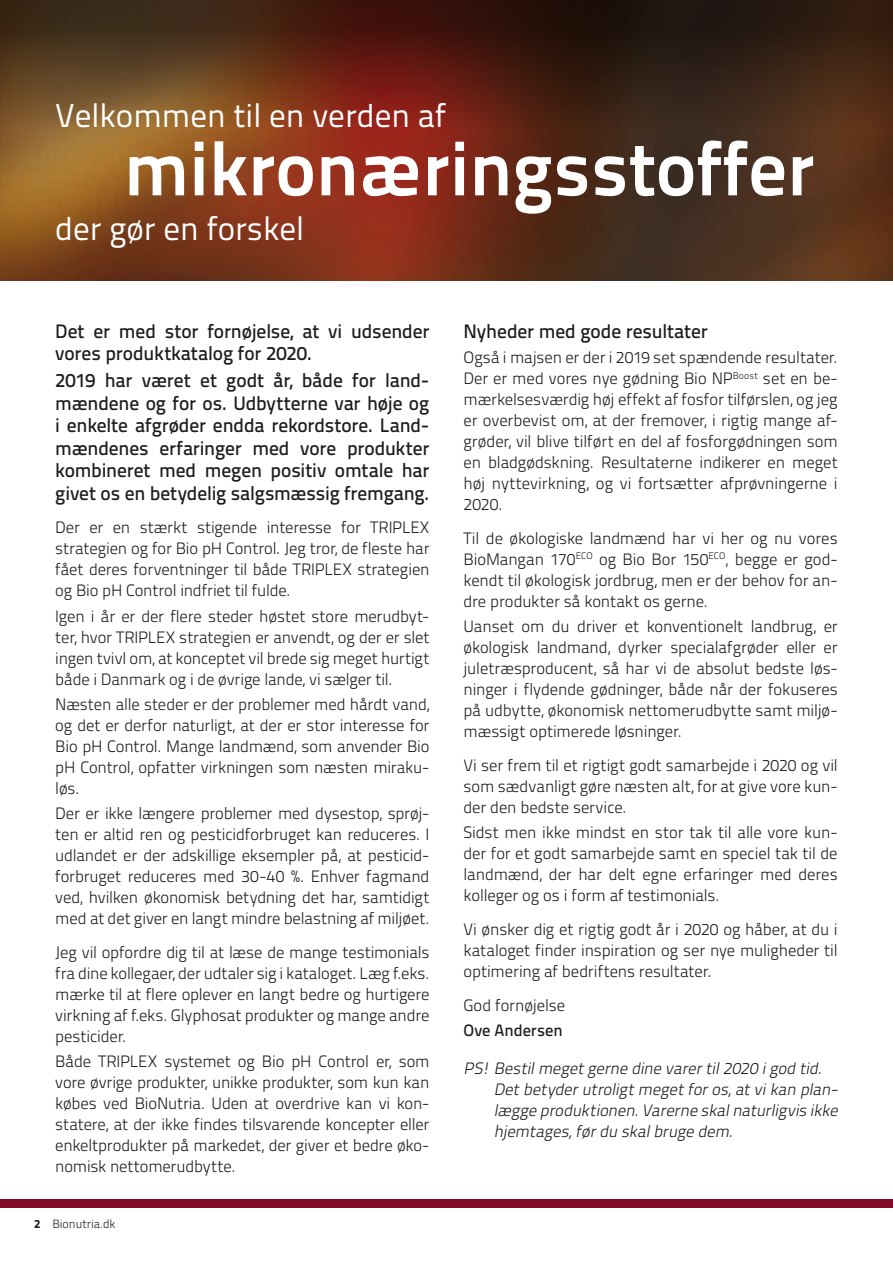
<style>
.page{position:relative;width:893px;height:1263px;background:#fff}
.page>*{position:absolute;margin:0;border:0;box-sizing:border-box;transform-origin:0 0}
.t1{font:700 76.5px "Titillium Text 22 L";color:#fff}
.t2{font:33px "Titillium Text 22 L";color:#fff}
.t3{font:500 19.5px/22.5px "Titillium Text 22 L";letter-spacing:-.01em;color:#1d1d1b}
.t4{font:300 16.5px/21px "Titillium Text 22 L";letter-spacing:-.005em;color:#1d1d1b;text-align:justify}
.t5{font:italic 300 16.5px/21px "Titillium Text 22 L";color:#1d1d1b}
.t6{font:500 16.5px "Titillium Text 22 L";letter-spacing:-.005em;color:#1d1d1b}
.t7{font:300 12px "Titillium Text 22 L";color:#1d1d1b}
.s1{font-weight:800}
</style>
<div class="page">
<img style="left:0;top:128px;width:893px;height:153px">
<svg style="left:0;top:0;width:893px;height:128px;background:#4c2817"></svg>
<div style="left:0;top:1199px;width:893px;height:9px;background:#830a24"></div>
<h2 class="t2" style="left:55px;top:91px;width:392px">Velkommen til en verden af</h2>
<h1 class="t1" style="left:124px;top:110px;width:692px">mikronæringsstoffer</h1>
<h2 class="t2" style="left:55px;top:204px;width:250px">der gør en forskel</h2>
<p class="t3" style="left:55px;top:319px;width:376px">Det er med stor fornøjelse, at vi udsender vores produktkatalog for 2020.</p>
<p class="t3" style="left:55px;top:368px;width:376px;text-align:justify">2019 har været et godt år, både for land&shy;mændene og for os. Udbytterne var høje og i enkelte afgrøder endda rekordstore. Land&shy;mændenes erfaringer med vore produkter kombineret med megen positiv omtale har givet os en betydelig salgsmæssig fremgang.</p>
<p class="t4" style="left:55px;top:516px;width:376px">Der er en stærkt stigende interesse for TRIPLEX strategien og for Bio pH Control. Jeg tror, de fleste har fået deres forventninger til både TRIPLEX strategien og Bio pH Control indfriet til fulde.</p>
<p class="t4" style="left:55px;top:604px;width:376px">Igen i år er der flere steder høstet store merudbyt&shy;ter, hvor TRIPLEX strategien er anvendt, og der er slet ingen tvivl om, at konceptet vil brede sig meget hurtigt både i Danmark og i de øvrige lande, vi sælger til.</p>
<p class="t4" style="left:55px;top:693px;width:376px">Næsten alle steder er der problemer med hårdt vand, og det er derfor naturligt, at der er stor interesse for Bio pH Control. Mange landmænd, som anvender Bio pH Control, opfatter virkningen som næsten miraku&shy;løs.</p>
<p class="t4" style="left:55px;top:802px;width:376px">Der er ikke længere problemer med dysestop, sprøj&shy;ten er altid ren og pesticidforbruget kan reduceres. I udlandet er der adskillige eksempler på, at pesticid&shy;forbruget reduceres med 30-40 %. Enhver fagmand ved, hvilken økonomisk betydning det har, samtidigt med at det giver en langt mindre belastning af miljøet.</p>
<p class="t4" style="left:55px;top:941px;width:376px">Jeg vil opfordre dig til at læse de mange testimonials fra dine kollegaer, der udtaler sig i kataloget. Læg f.eks. mærke til at flere oplever en langt bedre og hurtigere virkning af f.eks. Glyphosat produkter og mange andre pesticider.</p>
<p class="t4" style="left:55px;top:1050px;width:376px">Både TRIPLEX systemet og Bio pH Control er, som vore øvrige produkter, unikke produkter, som kun kan købes ved BioNutria. Uden at overdrive kan vi kon&shy;statere, at der ikke findes tilsvarende koncepter eller enkeltprodukter på markedet, der giver et bedre øko&shy;nomisk nettomerudbytte.</p>
<p class="t7" style="left:34px;top:1215px;width:83px"><span class="s1">2</span> Bionutria.dk</p>
<p class="t3" style="left:463px;top:319px;width:246px">Nyheder med gode resultater</p>
<p class="t4" style="left:463px;top:346px;width:376px">Også i majsen er der i 2019 set spændende resultater.<br>Der er med vores nye gødning Bio NP<sup>Boost</sup> set en be&shy;mærkelsesværdig høj effekt af fosfor tilførslen, og jeg er overbevist om, at der fremover, i rigtig mange af&shy;grøder, vil blive tilført en del af fosforgødningen som en bladgødskning. Resultaterne indikerer en meget høj nyttevirkning, og vi fortsætter afprøvningerne i 2020.</p>
<p class="t4" style="left:463px;top:527px;width:376px">Til de økologiske landmænd har vi her og nu vores BioMangan 170<sup>ECO</sup> og Bio Bor 150<sup>ECO</sup>, begge er god&shy;kendt til økologisk jordbrug, men er der behov for an&shy;dre produkter så kontakt os gerne.</p>
<p class="t4" style="left:463px;top:615px;width:376px">Uanset om du driver et konventionelt landbrug, er økologisk landmand, dyrker specialafgrøder eller er juletræsproducent, så har vi de absolut bedste løs&shy;ninger i flydende gødninger, både når der fokuseres på udbytte, økonomisk nettomerudbytte samt miljø&shy;mæssigt optimerede løsninger.</p>
<p class="t4" style="left:463px;top:754px;width:376px">Vi ser frem til et rigtigt godt samarbejde i 2020 og vil som sædvanligt gøre næsten alt, for at give vore kun&shy;der den bedste service.</p>
<p class="t4" style="left:463px;top:821px;width:376px">Sidst men ikke mindst en stor tak til alle vore kun&shy;der for et godt samarbejde samt en speciel tak til de landmænd, der har delt egne erfaringer med deres kolleger og os i form af testimonials.</p>
<p class="t4" style="left:463px;top:918px;width:376px">Vi ønsker dig et rigtig godt år i 2020 og håber, at du i kataloget finder inspiration og ser nye muligheder til optimering af bedriftens resultater.</p>
<p class="t4" style="left:463px;top:993px;width:103px">God fornøjelse</p>
<p class="t6" style="left:463px;top:1018px;width:101px">Ove Andersen</p>
<p class="t5" style="left:494px;top:1057px;width:349px;text-indent:-30px">PS! Bestilmegetgerne dine varertil2020 igod tid.<br>Detbetyderutroligtmegetforos,atvikan plan&shy;lægge produktionen.Varerne skalnaturligvis ikke hjemtages,førdu skalbruge dem.</p>
</div>
